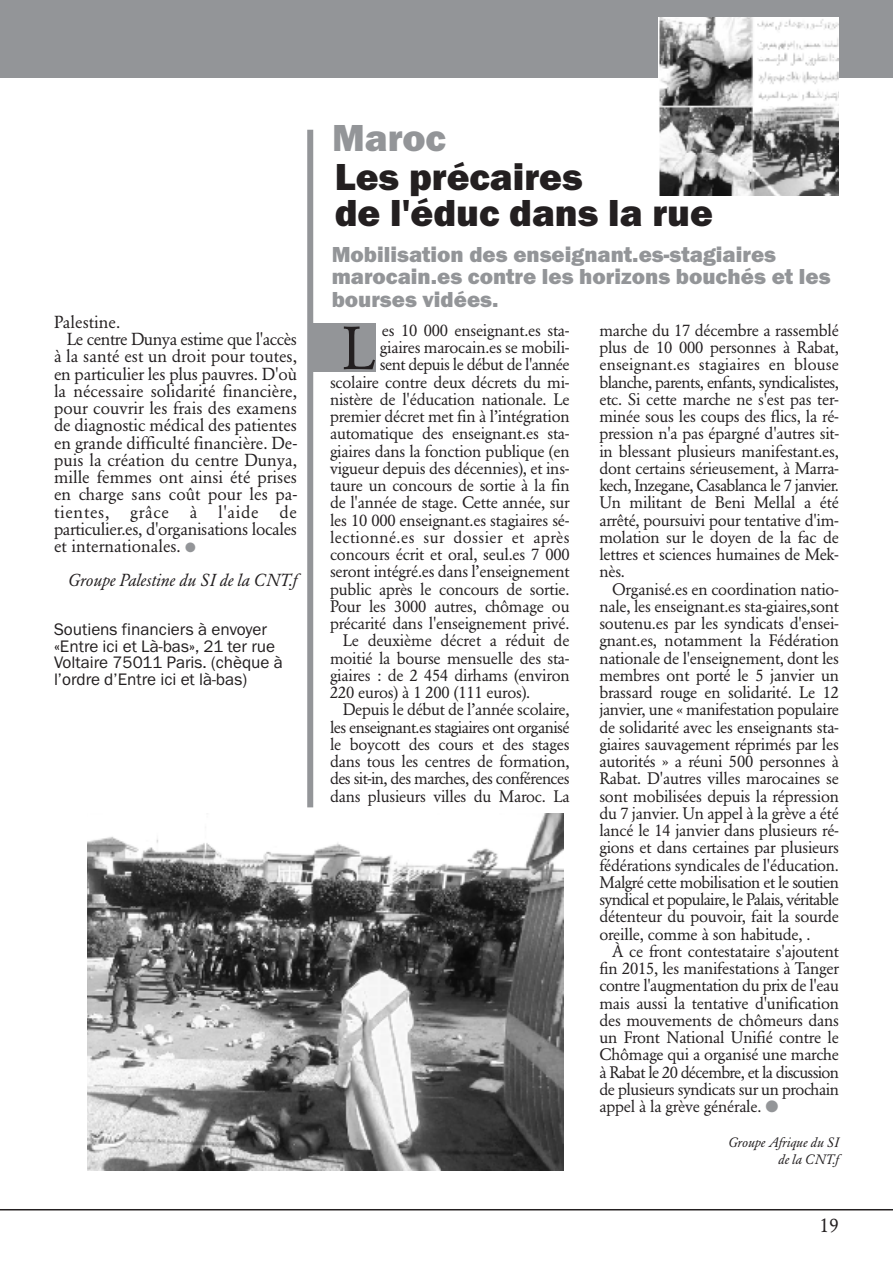
<style>
.page{position:relative;width:893px;height:1263px;background:#fff}
.page>*{position:absolute;margin:0;border:0;box-sizing:border-box;transform-origin:0 0}
.t1{font:60px "Garamond BE";color:#231f20}
.t2{font:800 39px/36px "Franklin Gothic Itc T";color:#231f20}
.t3{font:800 39px "Franklin Gothic Itc T";color:#939598}
.t4{font:800 22.5px/22.5px "Franklin Gothic Itc T";color:#939598}
.t5{font:19.5px "Garamond BE";color:#231f20}
.t6{font:17.25px "Garamond BE";color:#231f20}
.t7{font:17.25px/16.5px "Franklin Gothic Itc T";color:#231f20}
.t8{font:17.25px "Garamond BE";letter-spacing:-.02em;color:#231f20}
.t9{font:17.25px "Garamond BE";letter-spacing:-.03em;color:#231f20}
.t10{font:italic 17.25px "Garamond BE";color:#231f20}
.t11{font:17.25px "Garamond BE";letter-spacing:.04em;color:#231f20}
.t12{font:16.5px/17.2px "Garamond BE";letter-spacing:-.015em;color:#231f20;text-align:justify}
.t13{font:16.5px "Garamond BE";letter-spacing:-.035em;color:#231f20}
.t14{font:16.5px "Garamond BE";letter-spacing:-.04em;color:#231f20}
.t15{font:16.5px "Garamond BE";letter-spacing:.02em;color:#231f20}
.t16{font:italic 13.5px/17.2px "Garamond BE";color:#231f20;text-align:right}
.s1{color:#939598}
</style>
<div class="page">
<hr style="left:0;top:1209px;width:893px;height:1px;background:#231f20">
<div style="left:0;top:0;width:893px;height:77px;background:#939598"></div>
<div style="left:310px;top:323px;width:65px;height:49px;background:#939598"></div>
<img style="left:659px;top:17px;width:180px;height:179px">
<div style="left:307px;top:130px;width:6px;height:677px;background:#939598"></div>
<img style="left:88px;top:813px;width:475px;height:357px">
<p class="t6" style="left:54px;top:315px;width:68px">Palestine.</p>
<p class="t9" style="left:67px;top:332px;width:232px">Le centre Dunya estime que l'accès</p>
<p class="t6" style="left:54px;top:349px;width:245px">à la santé est un droit pour toutes,</p>
<p class="t6" style="left:54px;top:367px;width:245px">en particulier les plus pauvres. D'où</p>
<p class="t6" style="left:54px;top:384px;width:245px">la nécessaire solidarité financière,</p>
<p class="t6" style="left:54px;top:401px;width:245px">pour couvrir les frais des examens</p>
<p class="t6" style="left:54px;top:418px;width:245px">de diagnostic médical des patientes</p>
<p class="t6" style="left:54px;top:436px;width:245px">en grande difficulté financière. De-</p>
<p class="t6" style="left:54px;top:453px;width:245px">puis la création du centre Dunya,</p>
<p class="t6" style="left:54px;top:470px;width:245px">mille femmes ont ainsi été prises</p>
<p class="t6" style="left:54px;top:487px;width:245px">en charge sans coût pour les pa-</p>
<p class="t11" style="left:54px;top:505px;width:245px">tientes, grâce à l'aide de</p>
<p class="t8" style="left:54px;top:522px;width:245px">particulier.es, d'organisations locales</p>
<p class="t6" style="left:54px;top:539px;width:143px">et internationales. <span class="s1">●</span></p>
<p class="t10" style="left:68px;top:573px;width:231px">Groupe Palestine du SI de la CNT.f</p>
<p class="t7" style="left:54px;top:621px;width:230px">Soutiens financiers à envoyer «Entre ici et Là-bas», 21 ter rue<br>Voltaire 75011 Paris. (chèque à l’ordre d’Entre ici et là-bas)</p>
<h2 class="t3" style="left:332px;top:115px;width:115px">Maroc</h2>
<h2 class="t2" style="left:335px;top:158px;width:380px">Les précaires<br>de l'éduc dans la rue</h2>
<h3 class="t4" style="left:332px;top:243px;width:500px">Mobilisation des enseignant.es-stagiaires marocain.es contre les horizons bouchés et les bourses vidées.</h3>
<p class="t12" style="left:382px;top:323px;width:189px">es 10 000 enseignant.es sta-</p>
<p class="t12" style="left:380px;top:340px;width:191px">giaires marocain.es se mobili-</p>
<p class="t13" style="left:380px;top:358px;width:191px">sent depuis le début de l'année</p>
<p class="t12" style="left:330px;top:375px;width:241px">scolaire contre deux décrets du mi-</p>
<p class="t12" style="left:330px;top:392px;width:241px">nistère de l'éducation nationale. Le</p>
<p class="t12" style="left:330px;top:409px;width:241px">premier décret met fin à l’intégration</p>
<p class="t12" style="left:330px;top:426px;width:241px">automatique des enseignant.es sta-</p>
<p class="t12" style="left:330px;top:444px;width:241px">giaires dans la fonction publique (en</p>
<p class="t12" style="left:330px;top:461px;width:241px">vigueur depuis des décennies), et ins-</p>
<p class="t12" style="left:330px;top:478px;width:241px">taure un concours de sortie à la fin</p>
<p class="t12" style="left:330px;top:495px;width:241px">de l'année de stage. Cette année, sur</p>
<p class="t12" style="left:330px;top:513px;width:241px">les 10 000 enseignant.es stagiaires sé-</p>
<p class="t15" style="left:330px;top:530px;width:241px">lectionné.es sur dossier et après</p>
<p class="t12" style="left:330px;top:547px;width:241px">concours écrit et oral, seul.es 7 000</p>
<p class="t12" style="left:330px;top:564px;width:241px">seront intégré.es dans l’enseignement</p>
<p class="t12" style="left:330px;top:582px;width:241px">public après le concours de sortie.</p>
<p class="t12" style="left:330px;top:599px;width:241px">Pour les 3000 autres, chômage ou</p>
<p class="t12" style="left:330px;top:616px;width:241px">précarité dans l'enseignement privé.</p>
<p class="t12" style="left:343px;top:633px;width:228px">Le deuxième décret a réduit de</p>
<p class="t12" style="left:330px;top:651px;width:241px">moitié la bourse mensuelle des sta-</p>
<p class="t12" style="left:330px;top:668px;width:241px">giaires : de 2 454 dirhams (environ</p>
<p class="t12" style="left:330px;top:685px;width:202px">220 euros) à 1 200 (111 euros).</p>
<p class="t12" style="left:343px;top:702px;width:228px">Depuis le début de l’année scolaire,</p>
<p class="t13" style="left:330px;top:720px;width:241px">les enseignant.es stagiaires ont organisé</p>
<p class="t12" style="left:330px;top:737px;width:241px">le boycott des cours et des stages</p>
<p class="t12" style="left:330px;top:754px;width:241px">dans tous les centres de formation,</p>
<p class="t14" style="left:330px;top:772px;width:241px">des sit-in, des marches, des conférences</p>
<p class="t12" style="left:330px;top:789px;width:241px">dans plusieurs villes du Maroc. La</p>
<h1 class="t1" style="left:342px;top:324px;width:35px">L</h1>
<p class="t12" style="left:599px;top:323px;width:241px">marche du 17 décembre a rassemblé plus de 10 000 personnes à Rabat, enseignant.es stagiaires en blouse blanche, parents, enfants, syndicalistes, etc. Si cette marche ne s'est pas ter&shy;minée sous les coups des flics, la ré&shy;pression n'a pas épargné d'autres sit&shy;in blessant plusieurs manifestant.es, dont certains sérieusement, à Marra&shy;kech, Inzegane, Casablanca le 7 janvier.<br>Un militant de Beni Mellal a été arrêté, poursuivi pour tentative d'im&shy;molation sur le doyen de la fac de lettres et sciences humaines de Mek&shy;nès.</p>
<p class="t12" style="left:599px;top:582px;width:241px;text-indent:13px">Organisé.es en coordination natio&shy;nale, les enseignant.es sta-giaires,sont soutenu.es par les syndicats d'ensei&shy;gnant.es, notamment la Fédération nationale de l'enseignement, dont les membres ont porté le 5 janvier un brassard rouge en solidarité. Le 12 janvier, une « manifestation populaire de solidarité avec les enseignants sta&shy;giaires sauvagement réprimés par les autorités » a réuni 500 personnes à Rabat. D'autres villes marocaines se sont mobilisées depuis la répression du 7 janvier. Un appel à la grève a été lancé le 14 janvier dans plusieurs ré&shy;gions et dans certaines par plusieurs fédérations syndicales de l'éducation.<br>Malgré cette mobilisation et le soutien syndical et populaire, le Palais, véritable détenteur du pouvoir, fait la sourde oreille, comme à son habitude, .</p>
<p class="t12" style="left:599px;top:944px;width:241px;text-indent:13px">À ce front contestataire s'ajoutent fin 2015, les manifestations à Tanger contre l'augmentation du prix de l'eau mais aussi la tentative d'unification des mouvements de chômeurs dans un Front National Unifié contre le Chômage qui a organisé une marche à Rabat le 20 décembre, et la discussion de plusieurs syndicats sur un prochain appel à la grève générale. <span class="s1">●</span></p>
<p class="t16" style="left:728px;top:1134px;width:112px">Groupe Afrique du SI de la CNT.f</p>
<p class="t5" style="left:819px;top:1217px;width:21px">19</p>
</div>
